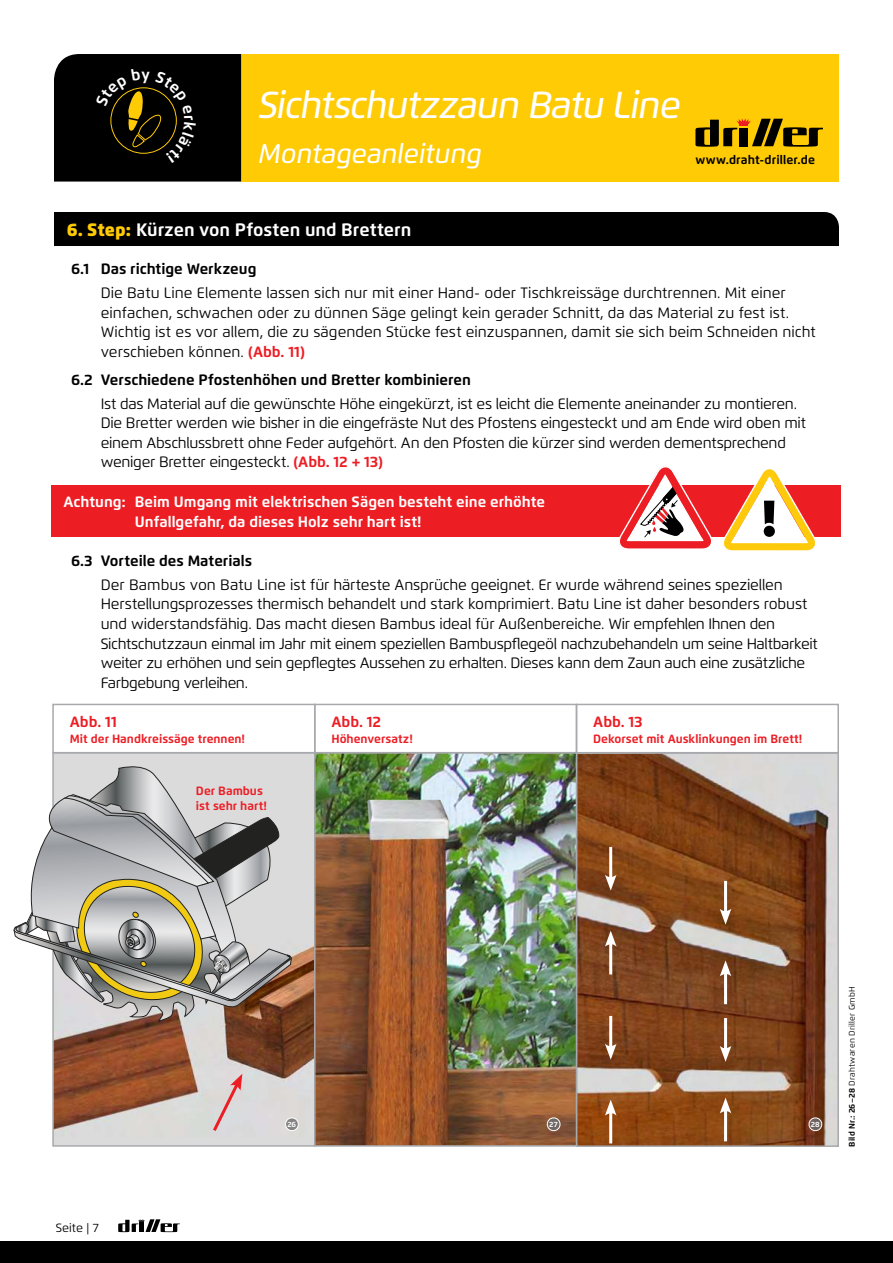
<style>
.page{position:relative;width:893px;height:1263px;background:#fff}
.page>*{position:absolute;margin:0;border:0;box-sizing:border-box;transform-origin:0 0}
.t1{font:italic 500 37.5px "Flexo";letter-spacing:-.025em;color:#fff}
.t2{font:italic 500 27px "Flexo";letter-spacing:-.005em;color:#fff}
.t3{font:700 18px "Flexo";color:#fff}
.t4{font:15px/19.5px "Flexo";letter-spacing:-.01em;color:#000}
.t5{font:700 15px "Flexo";color:#000}
.t6{font:700 15px/19.5px "Flexo";color:#fff}
.t7{font:700 15px "Flexo";color:#ed1d24}
.t8{font:700 12.15px "Flexo";letter-spacing:.01em;color:#000}
.t9{font:700 12px/15px "Flexo";color:#ed1d24}
.t10{font:12px "Flexo";letter-spacing:.005em;color:#000}
.t11{font:8.25px "Flexo";letter-spacing:.035em;color:#000}
.t12{font:700 7.5px "Flexo";color:#fff}
.s1{font-weight:900;color:#ffcb05}
.s2{font-weight:700;color:#ed1d24}
.s3{font-weight:700}
</style>
<div class="page">
<div style="left:0;top:1241px;width:893px;height:22px;background:#000"></div>
<div style="left:241px;top:54px;width:598px;height:128px;background:#ffcb05"></div>
<svg style="left:695px;top:118px;width:128px;height:29px"></svg>
<svg style="left:118px;top:1219px;width:62px;height:13px"></svg>
<div style="left:54px;top:212px;width:785px;height:34px;background:#000"></div>
<img style="left:55px;top:755px;width:781px;height:389px">
<div style="left:52px;top:752px;width:263px;height:395px;border:2px solid #a7a9ac"></div>
<div style="left:52px;top:704px;width:263px;height:49px;border:2px solid #a7a9ac"></div>
<svg style="left:285px;top:1117px;width:14px;height:14px"></svg>
<div style="left:576px;top:752px;width:263px;height:395px;border:2px solid #a7a9ac"></div>
<div style="left:314px;top:752px;width:263px;height:395px;border:2px solid #a7a9ac"></div>
<div style="left:314px;top:704px;width:263px;height:49px;border:2px solid #a7a9ac"></div>
<svg style="left:547px;top:1117px;width:14px;height:14px"></svg>
<div style="left:576px;top:704px;width:263px;height:49px;border:2px solid #a7a9ac"></div>
<svg style="left:808px;top:1117px;width:14px;height:14px"></svg>
<hr style="left:724px;top:881px;width:3px;height:33px;background:#fff">
<svg style="left:720px;top:908px;width:11px;height:17px"></svg>
<hr style="left:724px;top:1018px;width:3px;height:33px;background:#fff">
<svg style="left:720px;top:1046px;width:11px;height:16px"></svg>
<hr style="left:609px;top:847px;width:3px;height:33px;background:#fff">
<svg style="left:605px;top:874px;width:12px;height:17px"></svg>
<hr style="left:609px;top:1016px;width:3px;height:33px;background:#fff">
<svg style="left:605px;top:1043px;width:12px;height:17px"></svg>
<hr style="left:724px;top:971px;width:3px;height:33px;background:#fff">
<svg style="left:720px;top:960px;width:11px;height:16px"></svg>
<hr style="left:724px;top:1108px;width:3px;height:33px;background:#fff">
<svg style="left:720px;top:1097px;width:11px;height:16px"></svg>
<hr style="left:609px;top:941px;width:3px;height:33px;background:#fff">
<svg style="left:605px;top:931px;width:12px;height:16px"></svg>
<hr style="left:609px;top:1110px;width:3px;height:33px;background:#fff">
<svg style="left:605px;top:1100px;width:12px;height:16px"></svg>
<div style="left:51px;top:485px;width:789px;height:51px;background:#ed1d24"></div>
<svg style="left:722px;top:469px;width:95px;height:82px"></svg>
<svg style="left:618px;top:466px;width:95px;height:83px"></svg>
<svg style="left:210px;top:1074px;width:32px;height:60px;background:#dcc4c5"></svg>
<svg style="left:13px;top:762px;width:281px;height:259px;background:#bab7b2"></svg>
<div style="left:54px;top:54px;width:187px;height:128px;background:#000"></div>
<h1 class="t1" style="left:258px;top:82px;width:424px">Sichtschutzzaun Batu Line</h1>
<h2 class="t2" style="left:258px;top:137px;width:225px">Montageanleitung</h2>
<p class="t8" style="left:695px;top:152px;width:121px">www.draht-driller.de</p>
<p class="t3" style="left:67px;top:219px;width:346px"><span class="s1">6. Step:</span> Kürzen von Pfosten und Brettern</p>
<p class="t5" style="left:71px;top:260px;width:187px">6.1 Das richtige Werkzeug</p>
<p class="t4" style="left:101px;top:283px;width:716px">Die Batu Line Elemente lassen sich nur mit einer Hand- oder Tischkreissäge durchtrennen. Mit einer einfachen, schwachen oder zu dünnen Säge gelingt kein gerader Schnitt, da das Material zu fest ist.<br>Wichtig ist es vor allem, die zu sägenden Stücke fest einzuspannen, damit sie sich beim Schneiden nicht verschieben können. <span class="s2">(Abb. 11)</span></p>
<p class="t5" style="left:71px;top:371px;width:401px">6.2 Verschiedene Pfostenhöhen und Bretter kombinieren</p>
<p class="t4" style="left:101px;top:394px;width:707px">Ist das Material auf die gewünschte Höhe eingekürzt, ist es leicht die Elemente aneinander zu montieren.<br>Die Bretter werden wie bisher in die eingefräste Nut des Pfostens eingesteckt und am Ende wird oben mit einem Abschlussbrett ohne Feder aufgehört. An den Pfosten die kürzer sind werden dementsprechend weniger Bretter eingesteckt. <span class="s2">(Abb. 12 + 13)</span></p>
<p class="t6" style="left:135px;top:492px;width:412px;text-indent:-71px">Achtung: Beim Umgang mit elektrischen Sägen besteht eine erhöhte<br>Unfallgefahr, da dieses Holz sehr hart ist!</p>
<p class="t5" style="left:71px;top:552px;width:183px">6.3 Vorteile des Materials</p>
<p class="t4" style="left:101px;top:575px;width:718px">Der Bambus von Batu Line ist für härteste Ansprüche geeignet. Er wurde während seines speziellen Herstellungsprozesses thermisch behandelt und stark komprimiert. Batu Line ist daher besonders robust und widerstandsfähig. Das macht diesen Bambus ideal für Außenbereiche. Wir empfehlen Ihnen den Sichtschutzzaun einmal im Jahr mit einem speziellen Bambuspflegeöl nachzubehandeln um seine Haltbarkeit weiter zu erhöhen und sein gepflegtes Aussehen zu erhalten. Dieses kann dem Zaun auch eine zusätzliche Farbgebung verleihen.</p>
<p class="t7" style="left:70px;top:713px;width:49px">Abb. 11</p>
<p class="t9" style="left:70px;top:732px;width:177px">Mit der Handkreissäge trennen!</p>
<p class="t9" style="left:196px;top:783px;width:72px">Der Bambus ist sehr hart!</p>
<p class="t7" style="left:331px;top:713px;width:51px">Abb. 12</p>
<p class="t9" style="left:331px;top:732px;width:83px">Höhenversatz!</p>
<p class="t7" style="left:593px;top:713px;width:51px">Abb. 13</p>
<p class="t9" style="left:593px;top:732px;width:211px">Dekorset mit Ausklinkungen im Brett!</p>
<p class="t10" style="left:56px;top:1220px;width:45px">Seite | 7</p>
<p class="t12" style="left:287px;top:1119px;width:10px">26</p>
<p class="t12" style="left:549px;top:1119px;width:10px">27</p>
<p class="t12" style="left:811px;top:1119px;width:10px">28</p>
<p class="t11" style="left:847px;top:1147px;width:162px;rotate:-90deg"><span class="s3">Bild Nr.: 26–28</span> Drahtwaren Driller GmbH</p>
</div>
